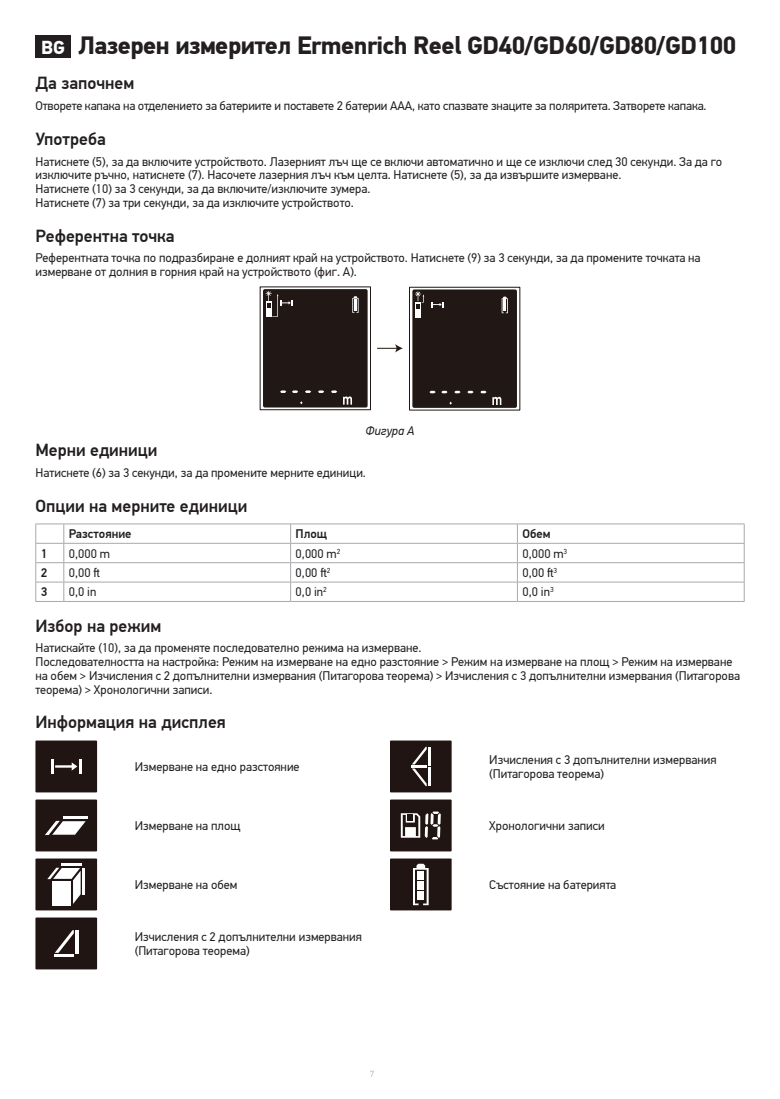
<style>
.page{position:relative;width:780px;height:1099px;background:#fff}
.page>*{position:absolute;margin:0;border:0;box-sizing:border-box;transform-origin:0 0}
.t1{font:700 25px "PF Din Text Pro";letter-spacing:-.025em;color:#231f20}
.t2{font:700 18.75px "PF Din Text Pro";color:#fff}
.t3{font:500 17.5px "PF Din Text Pro";color:#231f20}
.t4{font:12.5px/13.8px "PF Din Text Pro";color:#231f20}
.t5{font:500 12.5px "PF Din Text Pro";color:#231f20}
.t6{font:italic 12.5px "PF Din Text Pro";color:#231f20}
.t7{font:300 8.75px "PF Din Text Pro";color:#a8a9ad}
</style>
<div class="page">
<div style="left:35px;top:35px;width:36px;height:23px;background:#231f20"></div>
<div style="left:263px;top:289px;width:104px;height:118px;background:#211714;border-radius:2px"></div>
<div style="left:260px;top:286px;width:111px;height:124px;border:1px solid #211714"></div>
<svg style="left:305px;top:390px;width:6px;height:3px"></svg>
<svg style="left:292px;top:390px;width:6px;height:3px"></svg>
<svg style="left:280px;top:390px;width:6px;height:3px"></svg>
<svg style="left:331px;top:390px;width:6px;height:3px"></svg>
<svg style="left:318px;top:390px;width:6px;height:3px"></svg>
<svg style="left:352px;top:296px;width:6px;height:17px"></svg>
<svg style="left:343px;top:396px;width:9px;height:8px"></svg>
<svg style="left:265px;top:291px;width:27px;height:26px"></svg>
<svg style="left:377px;top:344px;width:26px;height:8px"></svg>
<div style="left:412px;top:289px;width:105px;height:119px;background:#211714;border-radius:2px"></div>
<div style="left:409px;top:287px;width:111px;height:123px;border:1px solid #211714"></div>
<svg style="left:454px;top:391px;width:6px;height:2px"></svg>
<svg style="left:441px;top:391px;width:6px;height:2px"></svg>
<svg style="left:429px;top:391px;width:6px;height:2px"></svg>
<svg style="left:480px;top:391px;width:6px;height:2px"></svg>
<svg style="left:467px;top:391px;width:6px;height:2px"></svg>
<div style="left:415px;top:302px;width:5px;height:15px;background:#fff"></div>
<svg style="left:431px;top:302px;width:12px;height:5px"></svg>
<svg style="left:501px;top:296px;width:7px;height:17px"></svg>
<svg style="left:492px;top:397px;width:9px;height:8px"></svg>
<svg style="left:415px;top:291px;width:9px;height:17px"></svg>
<hr style="left:64px;top:523px;width:226px;height:1px;background:#a8a9ad">
<hr style="left:290px;top:523px;width:227px;height:1px;background:#a8a9ad">
<hr style="left:517px;top:523px;width:227px;height:1px;background:#a8a9ad">
<hr style="left:64px;top:543px;width:226px;height:1px;background:#a8a9ad">
<hr style="left:290px;top:543px;width:227px;height:1px;background:#a8a9ad">
<hr style="left:517px;top:543px;width:227px;height:1px;background:#a8a9ad">
<hr style="left:64px;top:562px;width:226px;height:1px;background:#a8a9ad">
<hr style="left:290px;top:562px;width:227px;height:1px;background:#a8a9ad">
<hr style="left:517px;top:562px;width:227px;height:1px;background:#a8a9ad">
<hr style="left:64px;top:581px;width:226px;height:1px;background:#a8a9ad">
<hr style="left:290px;top:581px;width:227px;height:1px;background:#a8a9ad">
<svg style="left:290px;top:524px;width:1px;height:77px"></svg>
<hr style="left:517px;top:581px;width:227px;height:1px;background:#a8a9ad">
<svg style="left:517px;top:524px;width:1px;height:77px"></svg>
<svg style="left:743px;top:524px;width:1px;height:77px"></svg>
<svg style="left:35px;top:523px;width:29px;height:79px"></svg>
<hr style="left:64px;top:601px;width:226px;height:1px;background:#a8a9ad">
<hr style="left:290px;top:601px;width:227px;height:1px;background:#a8a9ad">
<hr style="left:517px;top:601px;width:227px;height:1px;background:#a8a9ad">
<div style="left:35px;top:740px;width:62px;height:52px;background:#201512"></div>
<hr style="left:51px;top:759px;width:3px;height:14px;background:#fff">
<svg style="left:55px;top:759px;width:26px;height:14px"></svg>
<div style="left:390px;top:740px;width:61px;height:52px;background:#201512"></div>
<svg style="left:411px;top:746px;width:19px;height:40px"></svg>
<div style="left:35px;top:799px;width:62px;height:52px;background:#201512"></div>
<hr style="left:63px;top:816px;width:25px;height:2px;background:#fff">
<svg style="left:45px;top:820px;width:41px;height:15px"></svg>
<div style="left:390px;top:799px;width:61px;height:52px;background:#201512"></div>
<svg style="left:401px;top:811px;width:40px;height:28px"></svg>
<div style="left:407px;top:814px;width:6px;height:7px;background:#201512"></div>
<div style="left:407px;top:829px;width:7px;height:7px;background:#fff"></div>
<div style="left:35px;top:858px;width:62px;height:52px;background:#201512"></div>
<hr style="left:62px;top:863px;width:20px;height:2px;background:#fff">
<div style="left:52px;top:881px;width:19px;height:24px;background:#fff"></div>
<hr style="left:83px;top:868px;width:2px;height:26px;background:#fff">
<svg style="left:47px;top:867px;width:34px;height:36px"></svg>
<div style="left:390px;top:858px;width:61px;height:52px;background:#201512"></div>
<svg style="left:413px;top:863px;width:15px;height:42px"></svg>
<div style="left:417px;top:891px;width:7px;height:9px;background:#fff"></div>
<div style="left:35px;top:917px;width:62px;height:52px;background:#201512"></div>
<svg style="left:55px;top:930px;width:19px;height:22px"></svg>
<hr style="left:75px;top:930px;width:3px;height:24px;background:#fff">
<hr style="left:54px;top:954px;width:20px;height:2px;background:#fff">
<p class="t2" style="left:41px;top:36px;width:25px">BG</p>
<p class="t1" style="left:78px;top:30px;width:659px">Лазерен измерител Ermenrich Reel GD40/GD60/GD80/GD100</p>
<p class="t3" style="left:35px;top:73px;width:100px">Да започнем</p>
<p class="t4" style="left:35px;top:99px;width:672px">Отворете капака на отделението за батериите и поставете 2 батерии ААА, като спазвате знаците за поляритета. Затворете капака.</p>
<p class="t3" style="left:35px;top:128px;width:72px">Употреба</p>
<p class="t4" style="left:35px;top:154px;width:688px">Натиснете (5), за да включите устройството. Лазерният лъч ще се включи автоматично и ще се изключи след 30 секунди. За да го изключите ръчно, натиснете (7). Насочете лазерния лъч към целта. Натиснете (5), за да извършите измерване.</p>
<p class="t4" style="left:35px;top:182px;width:336px">Натиснете (10) за 3 секунди, за да включите/изключите зумера.</p>
<p class="t4" style="left:35px;top:196px;width:320px">Натиснете (7) за три секунди, за да изключите устройството.</p>
<p class="t3" style="left:35px;top:225px;width:141px">Референтна точка</p>
<p class="t4" style="left:35px;top:251px;width:666px">Референтната точка по подразбиране е долният край на устройството. Натиснете (9) за 3 секунди, за да промените точката на измерване от долния в горния край на устройството (фиг. А).</p>
<p class="t6" style="left:365px;top:423px;width:50px">Фигура A</p>
<p class="t3" style="left:35px;top:439px;width:123px">Мерни единици</p>
<p class="t4" style="left:35px;top:465px;width:332px">Натиснете (6) за 3 секунди, за да промените мерните единици.</p>
<p class="t3" style="left:35px;top:495px;width:213px">Опции на мерните единици</p>
<p class="t5" style="left:69px;top:526px;width:64px">Разстояние</p>
<p class="t5" style="left:295px;top:526px;width:33px">Площ</p>
<p class="t5" style="left:522px;top:526px;width:30px">Обем</p>
<p class="t5" style="left:41px;top:546px;width:8px">1</p>
<p class="t4" style="left:69px;top:546px;width:43px">0,000 m</p>
<p class="t4" style="left:295px;top:546px;width:46px">0,000 m<sup>2</sup></p>
<p class="t4" style="left:522px;top:546px;width:46px">0,000 m<sup>3</sup></p>
<p class="t5" style="left:41px;top:565px;width:8px">2</p>
<p class="t4" style="left:69px;top:566px;width:33px">0,00 ft</p>
<p class="t4" style="left:295px;top:566px;width:36px">0,00 ft<sup>2</sup></p>
<p class="t4" style="left:522px;top:566px;width:36px">0,00 ft<sup>3</sup></p>
<p class="t5" style="left:41px;top:584px;width:8px">3</p>
<p class="t4" style="left:69px;top:585px;width:29px">0,0 in</p>
<p class="t4" style="left:295px;top:585px;width:33px">0,0 in<sup>2</sup></p>
<p class="t4" style="left:522px;top:585px;width:33px">0,0 in<sup>3</sup></p>
<p class="t3" style="left:35px;top:615px;width:127px">Избор на режим</p>
<p class="t4" style="left:35px;top:641px;width:387px">Натискайте (10), за да променяте последователно режима на измерване.</p>
<p class="t4" style="left:35px;top:655px;width:706px">Последователността на настройка: Режим на измерване на едно разстояние &gt; Режим на измерване на площ &gt; Режим на измерване на обем &gt; Изчисления с 2 допълнителни измервания (Питагорова теорема) &gt; Изчисления с 3 допълнителни измервания (Питагорова теорема) &gt; Хронологични записи.</p>
<p class="t3" style="left:35px;top:712px;width:192px">Информация на дисплея</p>
<p class="t4" style="left:135px;top:760px;width:166px">Измерване на едно разстояние</p>
<p class="t4" style="left:489px;top:753px;width:229px">Изчисления с 3 допълнителни измервания (Питагорова теорема)</p>
<p class="t4" style="left:135px;top:819px;width:107px">Измерване на площ</p>
<p class="t4" style="left:489px;top:819px;width:117px">Хронологични записи</p>
<p class="t4" style="left:135px;top:878px;width:104px">Измерване на обем</p>
<p class="t4" style="left:489px;top:878px;width:129px">Състояние на батерията</p>
<p class="t4" style="left:135px;top:930px;width:229px">Изчисления с 2 допълнителни измервания (Питагорова теорема)</p>
<p class="t7" style="left:370px;top:1069px;width:6px">7</p>
</div>
